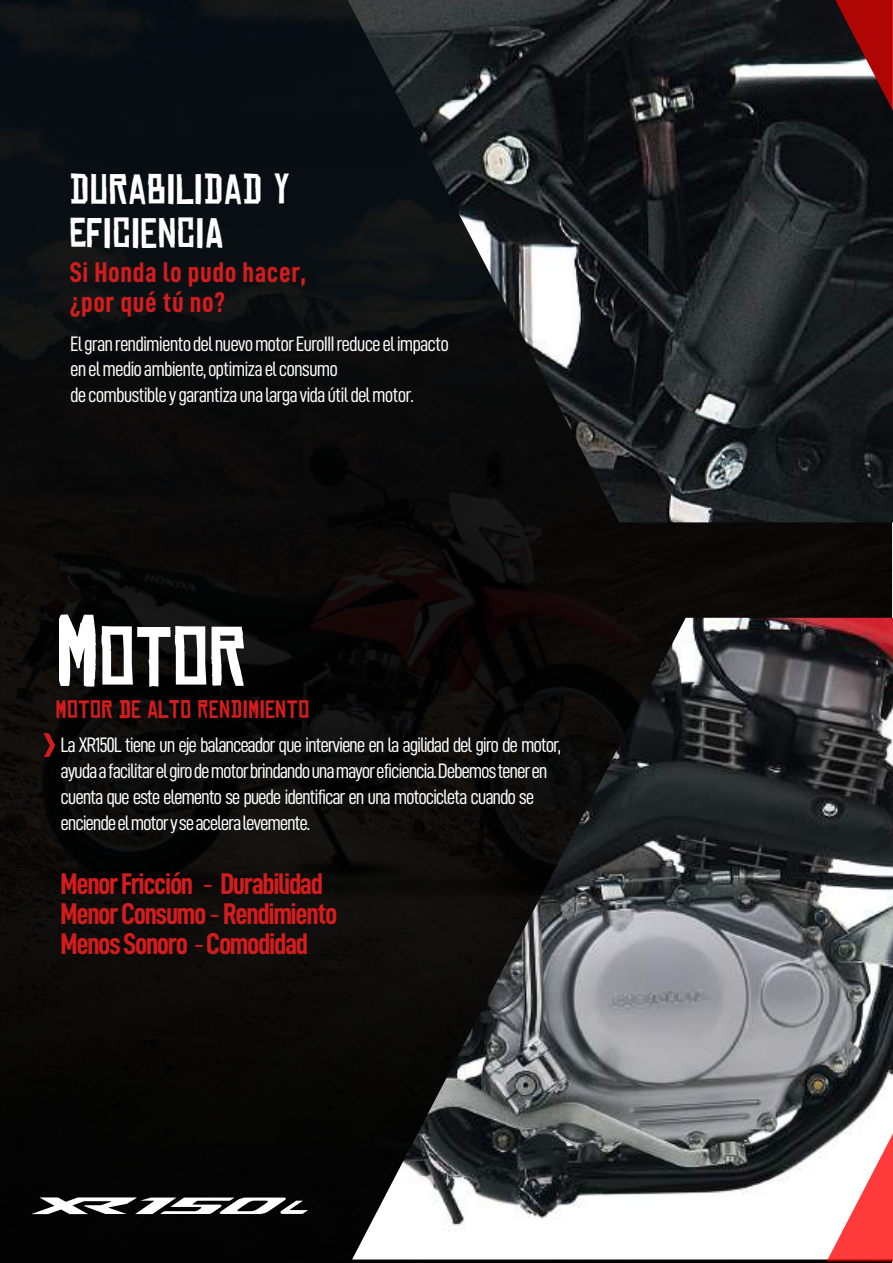
<style>
.page{position:relative;width:893px;height:1263px;background:#fff}
.page>*{position:absolute;margin:0;border:0;box-sizing:border-box;transform-origin:0 0}
.t1{font:79.95px "Chinese Rocks Rg";color:#fff}
.t2{font:40.5px/44.1px "Chinese Rocks Rg";letter-spacing:.02em;color:#fff}
.t3{font:30px/30px "D DIN Condensed Bold";letter-spacing:-.045em;color:#d31d1d}
.t4{font:28.5px/30px "D DIN Condensed Bold";letter-spacing:.02em;color:#d31d1d}
.t5{font:24px "Chinese Rocks Rg";letter-spacing:.02em;color:#d31d1d}
.t6{font:21px/25.8px "D DIN Condensed";letter-spacing:-.06em;color:#fff}
.s1{font-size:96px}
.s2{font-family:"Myriad Pro"}
</style>
<div class="page">
<img style="left:1px;top:0;width:891px;height:1263px">
<img style="left:348px;top:0;width:545px;height:522px">
<svg style="left:32px;top:1197px;width:276px;height:17px"></svg>
<svg style="left:43px;top:733px;width:12px;height:24px"></svg>
<img style="left:352px;top:618px;width:541px;height:641px">
<svg style="left:827px;top:966px;width:66px;height:295px"></svg>
<h2 class="t2" style="left:70px;top:169px;width:221px">DURABILIDAD Y<br>EFICIENCIA</h2>
<h3 class="t4" style="left:70px;top:257px;width:237px">Si Honda lo pudo hacer, ¿por qué tú no?</h3>
<p class="t6" style="left:70px;top:330px;width:380px">El gran rendimiento del nuevo motor EuroIII reduce el impacto en el medio ambiente, optimiza el consumo<br>de combustible y garantiza una larga vida útil del motor.</p>
<h1 class="t1" style="left:56px;top:614px;width:192px"><span class="s1">M</span>OTOR</h1>
<p class="t5" style="left:56px;top:696px;width:255px">MOTOR DE ALTO RENDIMIENTO</p>
<p class="t6" style="left:61px;top:732px;width:502px">La XR150L tiene un eje balanceador que interviene en la agilidad del giro de motor, ayuda a facilitar el giro de motor brindando una mayor eficiencia.Debemos tener en cuenta que este elemento se puede identificar en una motocicleta cuando se enciende el motor y se acelera levemente.</p>
<h3 class="t3" style="left:61px;top:868px;width:278px">Menor Fricción <span class="s2">-</span> Durabilidad<br>Menor Consumo <span class="s2">-</span> Rendimiento<br>Menos Sonoro <span class="s2">-</span> Comodidad</h3>
</div>
